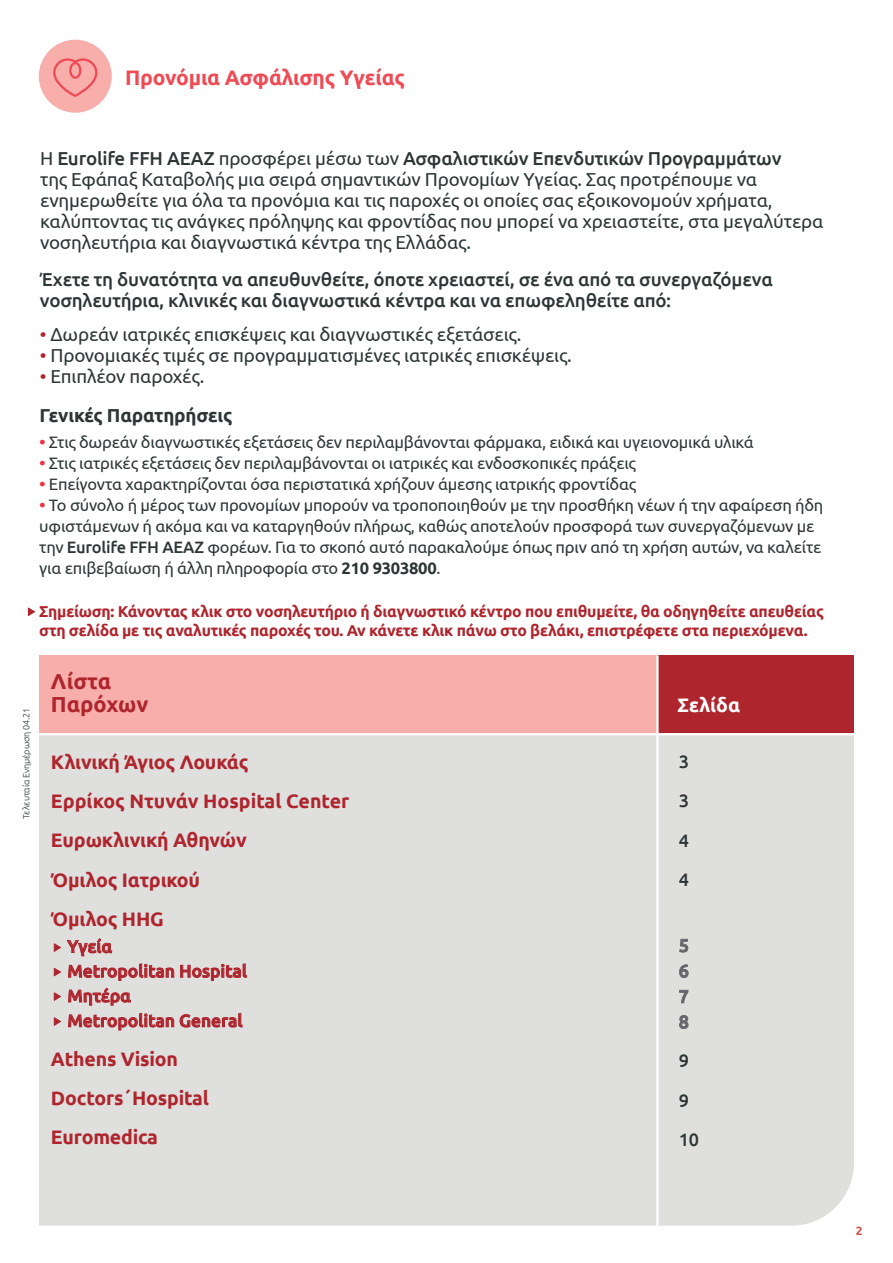
<style>
.page{position:relative;width:893px;height:1263px;background:#fff}
.page>*{position:absolute;margin:0;border:0;box-sizing:border-box;transform-origin:0 0}
.t1{font:700 21.75px/22.5px "Ubuntu";color:#af252d}
.t2{font:700 21px "Ubuntu";letter-spacing:-.01em;color:#ef4b55}
.t3{font:700 19.5px/39px "Ubuntu";letter-spacing:-.01em;color:#af252d}
.t4{font:700 19.5px "Ubuntu";color:#fff}
.t5{font:18.75px/21px "Ubuntu";letter-spacing:-.01em;color:#2e3635}
.t6{font:500 18.75px/21px "Ubuntu";letter-spacing:-.01em;color:#2e3635}
.t7{font:700 18.75px/39px "Ubuntu";letter-spacing:-.01em;color:#2e3635}
.t8{font:500 18px/39.2px "Ubuntu";color:#2e3635;text-align:justify}
.t9{font:500 18px/25.5px "Ubuntu";color:#66656a;text-align:justify}
.t10{font:500 17.25px/24.8px "Ubuntu";letter-spacing:.005em;color:#af252d}
.t11{font:16.5px/21px "Ubuntu";letter-spacing:-.015em;color:#2e3635}
.t12{font:700 15.75px/18.8px "Ubuntu";letter-spacing:-.015em;color:#af252d}
.t13{font:700 12px "Ubuntu";color:#d2534b}
.t14{font:300 9px "Ubuntu";letter-spacing:-.015em;color:#2e3635}
.s1{font-weight:500}
.s2{color:#af252d}
.s3{font-weight:400;color:#af252d}
.s4{font-weight:400}
.s5{font-weight:700;color:#ee3240}
.s6{font-weight:700}
</style>
<div class="page">
<div style="left:312px;top:655px;width:542px;height:92px;background:#af252d"></div>
<div style="left:39px;top:735px;width:815px;height:491px;background:#dfdfde"></div>
<div style="left:39px;top:655px;width:617px;height:80px;background:#f8afab"></div>
<div style="left:39px;top:40px;width:73px;height:73px;background:#f8afab;border-radius:50%"></div>
<hr style="left:656px;top:655px;width:3px;height:579px;background:#fff">
<hr style="left:39px;top:733px;width:815px;height:2px;background:#fff">
<svg style="left:53px;top:58px;width:44px;height:39px"></svg>
<svg style="left:68px;top:964px;width:106px;height:16px"></svg>
<svg style="left:180px;top:964px;width:67px;height:16px"></svg>
<svg style="left:68px;top:988px;width:63px;height:17px"></svg>
<svg style="left:68px;top:1013px;width:106px;height:17px"></svg>
<svg style="left:180px;top:1013px;width:62px;height:14px"></svg>
<svg style="left:679px;top:939px;width:9px;height:13px"></svg>
<svg style="left:679px;top:964px;width:9px;height:14px"></svg>
<svg style="left:679px;top:990px;width:9px;height:13px"></svg>
<svg style="left:679px;top:1015px;width:9px;height:14px"></svg>
<svg style="left:27px;top:607px;width:8px;height:9px"></svg>
<svg style="left:53px;top:938px;width:59px;height:18px"></svg>
<svg style="left:53px;top:967px;width:9px;height:10px"></svg>
<svg style="left:53px;top:992px;width:9px;height:9px"></svg>
<svg style="left:53px;top:1017px;width:9px;height:9px"></svg>
<p class="t2" style="left:125px;top:65px;width:281px">Προνόμια Ασφάλισης Υγείας</p>
<p class="t5" style="left:40px;top:147px;width:785px">Η <span class="s1">Eurolife FFH AEAZ</span> προσφέρει μέσω των <span class="s1">Ασφαλιστικών Επενδυτικών Προγραμμάτων<br></span>της Εφάπαξ Καταβολής μια σειρά σημαντικών Προνομίων Υγείας. Σας προτρέπουμε να ενημερωθείτε για όλα τα προνόμια και τις παροχές οι οποίες σας εξοικονομούν χρήματα, καλύπτοντας τις ανάγκες πρόληψης και φροντίδας που μπορεί να χρειαστείτε, στα μεγαλύτερα νοσηλευτήρια και διαγνωστικά κέντρα της Ελλάδας.</p>
<p class="t6" style="left:40px;top:269px;width:734px">Έχετε τη δυνατότητα να απευθυνθείτε, όποτε χρειαστεί, σε ένα από τα συνεργαζόμενα νοσηλευτήρια, κλινικές και διαγνωστικά κέντρα και να επωφεληθείτε από:</p>
<p class="t5" style="left:40px;top:323px;width:483px"><span class="s2">•</span> Δωρεάν ιατρικές επισκέψεις και διαγνωστικές εξετάσεις.</p>
<p class="t5" style="left:40px;top:344px;width:534px"><span class="s2">•</span> Προνομιακές τιμές σε προγραμματισμένες ιατρικές επισκέψεις.</p>
<p class="t7" style="left:40px;top:357px;width:194px"><span class="s3">•</span> <span class="s4">Επιπλέον παροχές.<br></span>Γενικές Παρατηρήσεις</p>
<p class="t11" style="left:40px;top:431px;width:716px"><span class="s5">•</span> Στις δωρεάν διαγνωστικές εξετάσεις δεν περιλαμβάνονται φάρμακα, ειδικά και υγειονομικά υλικά</p>
<p class="t11" style="left:39px;top:452px;width:598px"><span class="s5">•</span> Στις ιατρικές εξετάσεις δεν περιλαμβάνονται οι ιατρικές και ενδοσκοπικές πράξεις</p>
<p class="t11" style="left:39px;top:473px;width:598px"><span class="s5">•</span> Επείγοντα χαρακτηρίζονται όσα περιστατικά χρήζουν άμεσης ιατρικής φροντίδας</p>
<p class="t11" style="left:39px;top:494px;width:786px"><span class="s5">•</span> Το σύνολο ή μέρος των προνομίων μπορούν να τροποποιηθούν με την προσθήκη νέων ή την αφαίρεση ήδη υφιστάμενων ή ακόμα και να καταργηθούν πλήρως, καθώς αποτελούν προσφορά των συνεργαζόμενων με την <span class="s1">Eurolife FFH AEAZ</span> φορέων. Για το σκοπό αυτό παρακαλούμε όπως πριν από τη χρήση αυτών, να καλείτε για επιβεβαίωση ή άλλη πληροφορία στο <span class="s6">210 9303800</span>.</p>
<p class="t12" style="left:39px;top:602px;width:786px">Σημείωση: Κάνοντας κλικ στο νοσηλευτήριο ή διαγνωστικό κέντρο που επιθυμείτε, θα οδηγηθείτε απευθείας στη σελίδα με τις αναλυτικές παροχές του. Αν κάνετε κλικ πάνω στο βελάκι, επιστρέφετε στα περιεχόμενα.</p>
<p class="t14" style="left:21px;top:819px;width:113px;rotate:-90deg">Τελευταία Ενημέρωση 04.21</p>
<h1 class="t1" style="left:51px;top:670px;width:99px">Λίστα<br>Παρόχων</h1>
<p class="t3" style="left:51px;top:743px;width:300px">Κλινική Άγιος Λουκάς<br>Ερρίκος Ντυνάν Hospital Center<br>Ευρωκλινική Αθηνών<br>Όμιλος Ιατρικού<br>Όμιλος HHG</p>
<p class="t10" style="left:67px;top:933px;width:181px">Yγεία<br>Metropolitan Hospital<br>Mητέρα<br>Metropolitan General</p>
<p class="t3" style="left:51px;top:1039px;width:159px">Athens Vision<br>Doctors΄Hospital<br>Euromedica</p>
<p class="t4" style="left:678px;top:693px;width:64px">Σελίδα</p>
<p class="t8" style="left:679px;top:742px;width:12px">3<br>3<br>4<br>4</p>
<p class="t9" style="left:679px;top:932px;width:12px">5<br>6<br>7<br>8</p>
<p class="t8" style="left:679px;top:1041px;width:22px;text-align:left">9<br>9<br>10</p>
<p class="t13" style="left:856px;top:1223px;width:8px">2</p>
</div>
